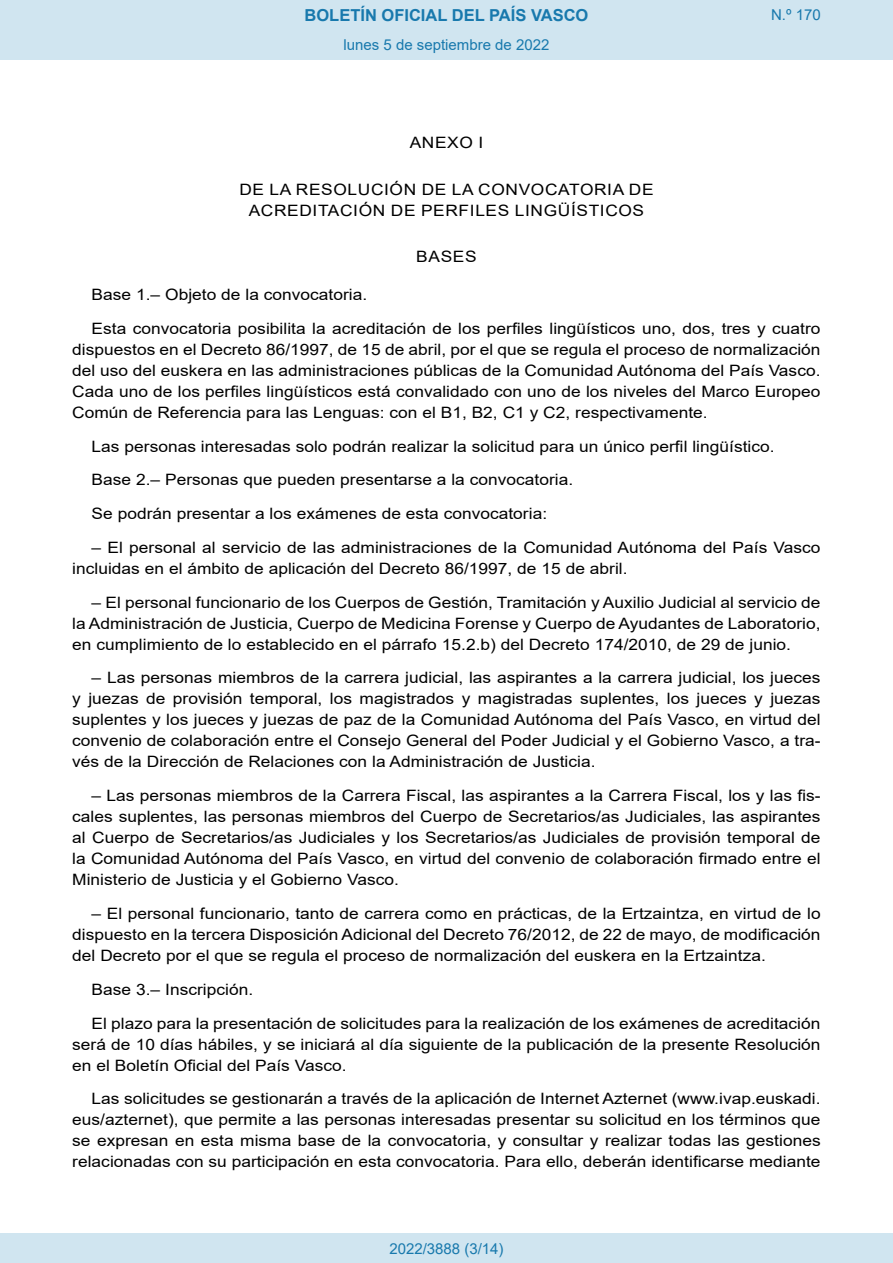
<style>
.page{position:relative;width:893px;height:1263px;background:#fff}
.page>*{position:absolute;margin:0;border:0;box-sizing:border-box;transform-origin:0 0}
.t1{font:700 16.5px "Arial";color:#1879ad}
.BOPVDetalle{font:15.6px/21px "Arial";color:#000;text-align:justify;scale:1.11 1}
.BOPVClave{font:15.6px/21px "Arial";letter-spacing:.035em;color:#000;text-align:center;scale:1.11 1}
.Paginacion_Centro{font:15px "Arial";color:#1879ad}
</style>
<div class="page">
<div style="left:0;top:0;width:893px;height:60px;background:#d0e5f0"></div>
<div style="left:0;top:1233px;width:893px;height:30px;background:#d0e5f0"></div>
<p class="t1" style="left:305px;top:3px;width:285px">BOLETÍN OFICIAL DEL PAÍS VASCO</p>
<p class="Paginacion_Centro" style="left:343px;top:35px;width:207px">lunes 5 de septiembre de 2022</p>
<p class="Paginacion_Centro" style="left:771px;top:5px;width:51px">N.º 170</p>
<p class="BOPVClave" style="left:410px;top:132px;width:68px">ANEXO I</p>
<p class="BOPVClave" style="left:239px;top:179px;width:375px">DE LA RESOLUCIÓN DE LA CONVOCATORIA DE<br>ACREDITACIÓN DE PERFILES LINGÜÍSTICOS</p>
<p class="BOPVClave" style="left:416px;top:246px;width:56px">BASES</p>
<p class="BOPVDetalle" style="left:92px;top:284px;width:250px">Base 1.– Objeto de la convocatoria.</p>
<p class="BOPVDetalle" style="left:72px;top:318px;width:676px;text-indent:19px">Esta convocatoria posibilita la acreditación de los perfiles lingüísticos uno, dos, tres y cuatro dispuestos en el Decreto 86/1997, de 15 de abril, por el que se regula el proceso de normalización del uso del euskera en las administraciones públicas de la Comunidad Autónoma del País Vasco.<br>Cada uno de los perfiles lingüísticos está convalidado con uno de los niveles del Marco Europeo Común de Referencia para las Lenguas: con el B1, B2, C1 y C2, respectivamente.</p>
<p class="BOPVDetalle" style="left:92px;top:436px;width:617px">Las personas interesadas solo podrán realizar la solicitud para un único perfil lingüístico.</p>
<p class="BOPVDetalle" style="left:92px;top:469px;width:435px">Base 2.– Personas que pueden presentarse a la convocatoria.</p>
<p class="BOPVDetalle" style="left:92px;top:503px;width:412px">Se podrán presentar a los exámenes de esta convocatoria:</p>
<p class="BOPVDetalle" style="left:72px;top:537px;width:676px;text-indent:19px">– El personal al servicio de las administraciones de la Comunidad Autónoma del País Vasco incluidas en el ámbito de aplicación del Decreto 86/1997, de 15 de abril.</p>
<p class="BOPVDetalle" style="left:72px;top:592px;width:676px;text-indent:19px">– El personal funcionario de los Cuerpos de Gestión, Tramitación y Auxilio Judicial al servicio de la Administración de Justicia, Cuerpo de Medicina Forense y Cuerpo de Ayudantes de Laboratorio, en cumplimiento de lo establecido en el párrafo 15.2.b) del Decreto 174/2010, de 29 de junio.</p>
<p class="BOPVDetalle" style="left:72px;top:667px;width:676px;text-indent:19px">– Las personas miembros de la carrera judicial, las aspirantes a la carrera judicial, los jueces y juezas de provisión temporal, los magistrados y magistradas suplentes, los jueces y juezas suplentes y los jueces y juezas de paz de la Comunidad Autónoma del País Vasco, en virtud del convenio de colaboración entre el Consejo General del Poder Judicial y el Gobierno Vasco, a tra&shy;vés de la Dirección de Relaciones con la Administración de Justicia.</p>
<p class="BOPVDetalle" style="left:72px;top:785px;width:676px;text-indent:19px">– Las personas miembros de la Carrera Fiscal, las aspirantes a la Carrera Fiscal, los y las fis&shy;cales suplentes, las personas miembros del Cuerpo de Secretarios/as Judiciales, las aspirantes al Cuerpo de Secretarios/as Judiciales y los Secretarios/as Judiciales de provisión temporal de la Comunidad Autónoma del País Vasco, en virtud del convenio de colaboración firmado entre el Ministerio de Justicia y el Gobierno Vasco.</p>
<p class="BOPVDetalle" style="left:72px;top:903px;width:676px;text-indent:19px">– El personal funcionario, tanto de carrera como en prácticas, de la Ertzaintza, en virtud de lo dispuesto en la tercera Disposición Adicional del Decreto 76/2012, de 22 de mayo, de modificación del Decreto por el que se regula el proceso de normalización del euskera en la Ertzaintza.</p>
<p class="BOPVDetalle" style="left:92px;top:979px;width:147px">Base 3.– Inscripción.</p>
<p class="BOPVDetalle" style="left:72px;top:1012px;width:676px;text-indent:19px">El plazo para la presentación de solicitudes para la realización de los exámenes de acreditación será de 10 días hábiles, y se iniciará al día siguiente de la publicación de la presente Resolución en el Boletín Oficial del País Vasco.</p>
<p class="BOPVDetalle" style="left:72px;top:1088px;width:676px;text-indent:19px">Las solicitudes se gestionarán a través de la aplicación de Internet Azternet (www.ivap.euskadi. eus/azternet), que permite a las personas interesadas presentar su solicitud en los términos que se expresan en esta misma base de la convocatoria, y consultar y realizar todas las gestiones relacionadas con su participación en esta convocatoria. Para ello, deberán identificarse mediante</p>
<p class="Paginacion_Centro" style="left:389px;top:1238px;width:116px">2022/3888 (3/14)</p>
</div>
